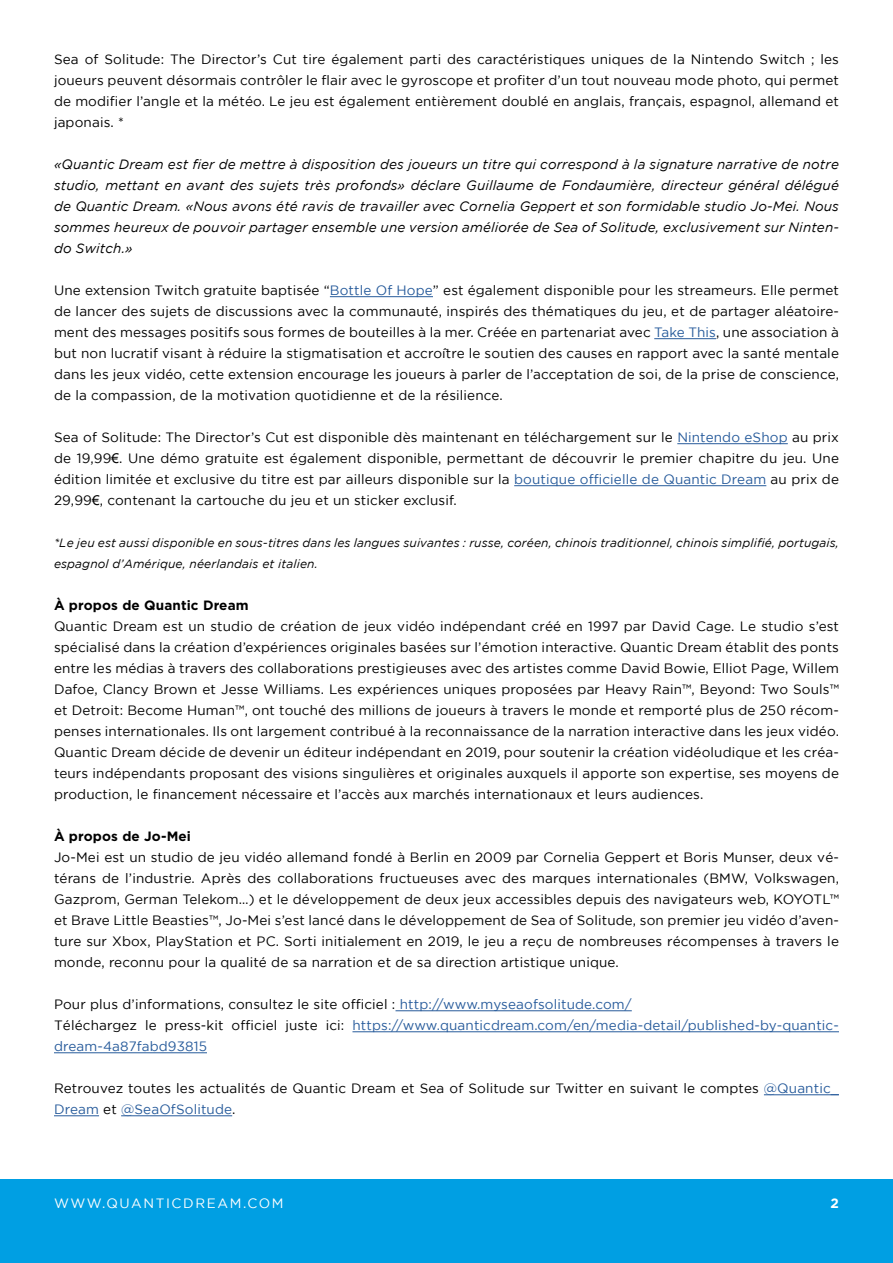
<style>
.page{position:relative;width:893px;height:1263px;background:#fff}
.page>*{position:absolute;margin:0;border:0;box-sizing:border-box;transform-origin:0 0}
.t1{font:13.5px/21px "Gotham";letter-spacing:.01em;color:#000;text-align:justify}
.t2{font:italic 13.5px/21px "Gotham";letter-spacing:.01em;color:#000;text-align:justify}
.t3{font:13.5px/21px "Gotham";letter-spacing:.01em;color:#275b9b}
.t4{font:700 13.5px "Gotham";letter-spacing:.01em;color:#000}
.t5{font:13.5px "Gotham";letter-spacing:.12em;color:#fff}
.t6{font:700 13.5px "Gotham";color:#fff}
.t7{font:italic 12px/21px "Gotham";letter-spacing:.01em;color:#000}
.s1{color:#275b9b}
.s2{font-family:"Arial"}
.s3{color:#000}
</style>
<div class="page">
<div style="left:0;top:1179px;width:893px;height:84px;background:#009fe3"></div>
<hr style="left:330px;top:296px;width:103px;height:1px;background:#275b9b">
<hr style="left:654px;top:338px;width:62px;height:1px;background:#275b9b">
<hr style="left:677px;top:443px;width:111px;height:1px;background:#275b9b">
<hr style="left:514px;top:485px;width:252px;height:1px;background:#275b9b">
<hr style="left:395px;top:1010px;width:237px;height:1px;background:#275b9b">
<hr style="left:352px;top:1031px;width:487px;height:1px;background:#275b9b">
<hr style="left:54px;top:1052px;width:153px;height:1px;background:#275b9b">
<hr style="left:764px;top:1094px;width:75px;height:1px;background:#275b9b">
<hr style="left:54px;top:1115px;width:45px;height:1px;background:#275b9b">
<hr style="left:121px;top:1115px;width:111px;height:1px;background:#275b9b">
<p class="t1" style="left:54px;top:48px;width:786px">Sea of Solitude: The Director’s Cut tire également parti des caractéristiques uniques de la Nintendo Switch ; les joueurs peuvent désormais contrôler le flair avec le gyroscope et profiter d’un tout nouveau mode photo, qui permet de modifier l’angle et la météo. Le jeu est également entièrement doublé en anglais, français, espagnol, allemand et japonais. *</p>
<p class="t2" style="left:54px;top:154px;width:786px">«Quantic Dream est fier de mettre à disposition des joueurs un titre qui correspond à la signature narrative de notre studio, mettant en avant des sujets très profonds» déclare Guillaume de Fondaumière, directeur général délégué de Quantic Dream. «Nous avons été ravis de travailler avec Cornelia Geppert et son formidable studio Jo-Mei. Nous sommes heureux de pouvoir partager ensemble une version améliorée de Sea of Solitude, exclusivement sur Ninten&shy;do Switch.»</p>
<p class="t1" style="left:54px;top:279px;width:786px">Une extension Twitch gratuite baptisée “<span class="s1">Bottle Of Hope</span>” est également disponible pour les streameurs. Elle permet de lancer des sujets de discussions avec la communauté, inspirés des thématiques du jeu, et de partager aléatoire&shy;ment des messages positifs sous formes de bouteilles à la mer. Créée en partenariat avec <span class="s1">Take This</span>, une association à but non lucratif visant à réduire la stigmatisation et accroître le soutien des causes en rapport avec la santé mentale dans les jeux vidéo, cette extension encourage les joueurs à parler de l’acceptation de soi, de la prise de conscience, de la compassion, de la motivation quotidienne et de la résilience.</p>
<p class="t1" style="left:54px;top:426px;width:786px">Sea of Solitude: The Director’s Cut est disponible dès maintenant en téléchargement sur le <span class="s1">Nintendo eShop</span> au prix de 19,99<span class="s2">€</span>. Une démo gratuite est également disponible, permettant de découvrir le premier chapitre du jeu. Une édition limitée et exclusive du titre est par ailleurs disponible sur la <span class="s1">boutique officielle de Quantic Dream</span> au prix de 29,99<span class="s2">€</span>, contenant la cartouche du jeu et un sticker exclusif.</p>
<p class="t7" style="left:54px;top:532px;width:786px">*Le jeu est aussi disponible en sous-titres dans les langues suivantes : russe, coréen, chinois traditionnel, chinois simplifié, portugais, espagnol d’Amérique, néerlandais et italien.</p>
<p class="t4" style="left:54px;top:597px;width:196px">À propos de Quantic Dream</p>
<p class="t1" style="left:54px;top:615px;width:786px">Quantic Dream est un studio de création de jeux vidéo indépendant créé en 1997 par David Cage. Le studio s’est spécialisé dans la création d’expériences originales basées sur l’émotion interactive. Quantic Dream établit des ponts entre les médias à travers des collaborations prestigieuses avec des artistes comme David Bowie, Elliot Page, Willem Dafoe, Clancy Brown et Jesse Williams. Les expériences uniques proposées par Heavy Rain™, Beyond: Two Souls™ et Detroit: Become Human™, ont touché des millions de joueurs à travers le monde et remporté plus de 250 récom&shy;penses internationales. Ils ont largement contribué à la reconnaissance de la narration interactive dans les jeux vidéo.<br>Quantic Dream décide de devenir un éditeur indépendant en 2019, pour soutenir la création vidéoludique et les créa&shy;teurs indépendants proposant des visions singulières et originales auxquels il apporte son expertise, ses moyens de production, le financement nécessaire et l’accès aux marchés internationaux et leurs audiences.</p>
<p class="t4" style="left:54px;top:828px;width:139px">À propos de Jo-Mei</p>
<p class="t1" style="left:54px;top:846px;width:786px">Jo-Mei est un studio de jeu vidéo allemand fondé à Berlin en 2009 par Cornelia Geppert et Boris Munser, deux vé&shy;térans de l’industrie. Après des collaborations fructueuses avec des marques internationales (BMW, Volkswagen, Gazprom, German Telekom…) et le développement de deux jeux accessibles depuis des navigateurs web, KOYOTL™ et Brave Little Beasties™, Jo-Mei s’est lancé dans le développement de Sea of Solitude, son premier jeu vidéo d’aven&shy;ture sur Xbox, PlayStation et PC. Sorti initialement en 2019, le jeu a reçu de nombreuses récompenses à travers le monde, reconnu pour la qualité de sa narration et de sa direction artistique unique.</p>
<p class="t3" style="left:54px;top:993px;width:786px"><span class="s3">Pour plus d’informations, consultez le site officiel :</span> http://www.myseaofsolitude.com/<br><span class="s3">Téléchargez le press-kit officiel juste ici:</span> https://www.quanticdream.com/en/media-detail/published-by-quantic&shy;dream-4a87fabd93815</p>
<p class="t1" style="left:54px;top:1077px;width:786px">Retrouvez toutes les actualités de Quantic Dream et Sea of Solitude sur Twitter en suivant le comptes <span class="s1">@Quantic_<br>Dream</span> et <span class="s1">@SeaOfSolitude</span>.</p>
<p class="t5" style="left:54px;top:1196px;width:231px">WWW.QUANTICDREAM.COM</p>
<p class="t6" style="left:831px;top:1195px;width:10px">2</p>
</div>
